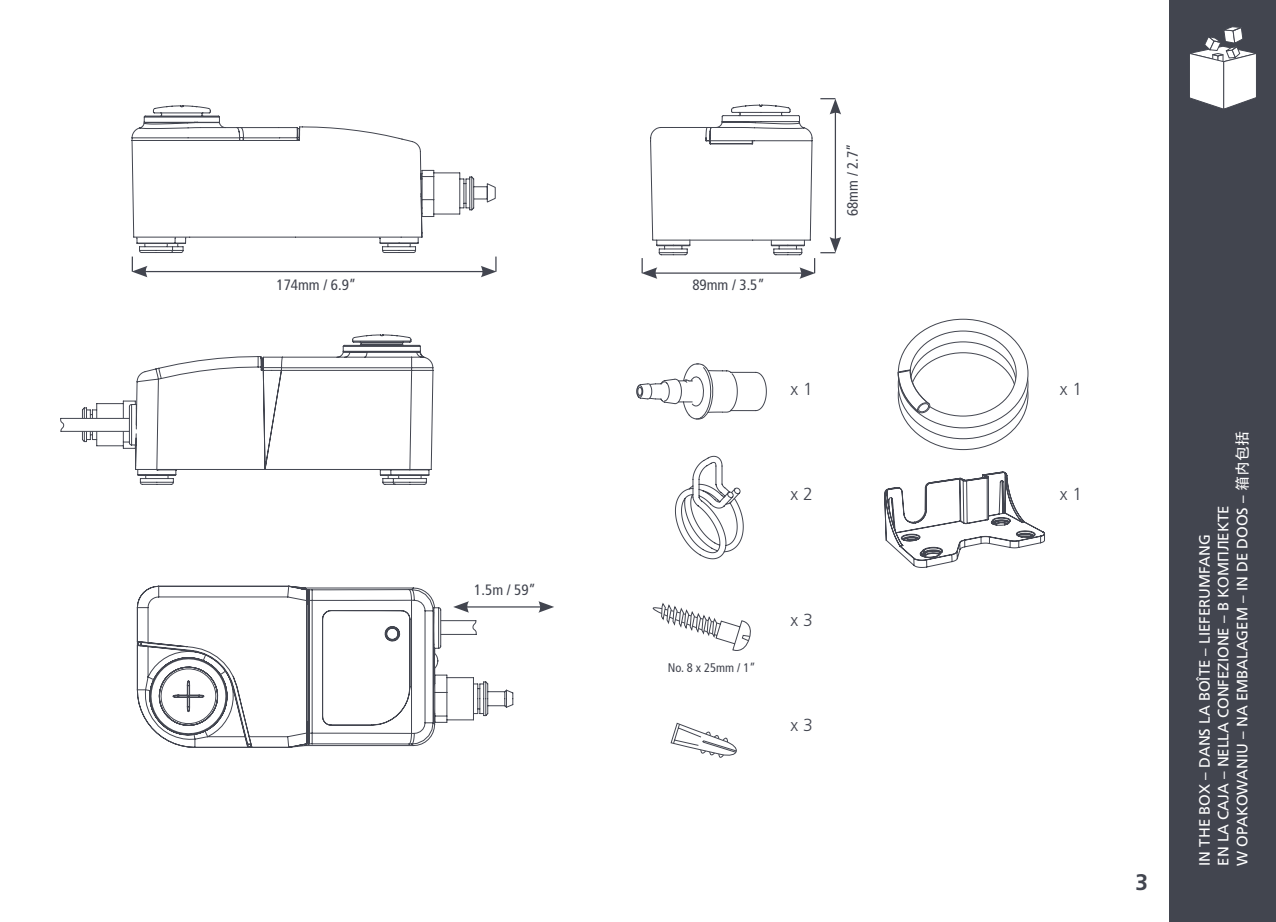
<style>
.page{position:relative;width:1276px;height:922px;background:#fff}
.page>*{position:absolute;margin:0;border:0;box-sizing:border-box;transform-origin:0 0}
.t1{font:700 22.5px "Frutiger LT Pro";color:#42454f}
.t2{font:300 17.5px "Frutiger LT Pro";color:#42454f}
.t3{font:15px/18.8px "Frutiger LT Pro";color:#fff}
.t4{font:condensed 15px "Frutiger LT Pro";color:#42454f}
.t5{font:condensed 12.5px "Frutiger LT Pro";color:#42454f}
.s1{font-family:"Frutiger LTCYR"}
.s2{font-family:"ST Heiti TC";font-weight:500}
</style>
<div class="page">
<div style="left:1169px;top:0;width:107px;height:921px;background:#42454f"></div>
<svg style="left:1190px;top:27px;width:66px;height:82px"></svg>
<hr style="left:144px;top:271px;width:341px;height:1px;background:#42454f">
<hr style="left:465px;top:606px;width:77px;height:1px;background:#42454f">
<svg style="left:538px;top:601px;width:16px;height:11px"></svg>
<svg style="left:481px;top:256px;width:15px;height:21px"></svg>
<svg style="left:675px;top:455px;width:69px;height:104px"></svg>
<svg style="left:652px;top:602px;width:99px;height:156px"></svg>
<svg style="left:897px;top:318px;width:131px;height:132px"></svg>
<svg style="left:636px;top:363px;width:131px;height:56px"></svg>
<svg style="left:884px;top:471px;width:161px;height:97px"></svg>
<svg style="left:82px;top:334px;width:352px;height:151px"></svg>
<svg style="left:60px;top:417px;width:70px;height:15px"></svg>
<svg style="left:136px;top:585px;width:378px;height:163px"></svg>
<svg style="left:440px;top:619px;width:37px;height:16px"></svg>
<svg style="left:131px;top:105px;width:365px;height:133px"></svg>
<svg style="left:132px;top:237px;width:287px;height:40px"></svg>
<svg style="left:641px;top:98px;width:200px;height:181px"></svg>
<p class="t4" style="left:276px;top:276px;width:81px">174mm / 6.9”</p>
<p class="t4" style="left:692px;top:276px;width:74px">89mm / 3.5”</p>
<p class="t2" style="left:790px;top:378px;width:24px">x 1</p>
<p class="t4" style="left:844px;top:216px;width:74px;rotate:-90deg">68mm / 2.7”</p>
<p class="t4" style="left:474px;top:581px;width:63px">1.5m / 59”</p>
<p class="t2" style="left:790px;top:483px;width:24px">x 2</p>
<p class="t5" style="left:668px;top:660px;width:89px">No. 8 x 25mm / 1”</p>
<p class="t2" style="left:790px;top:609px;width:24px">x 3</p>
<p class="t2" style="left:790px;top:714px;width:24px">x 3</p>
<p class="t2" style="left:1059px;top:378px;width:24px">x 1</p>
<p class="t2" style="left:1059px;top:483px;width:24px">x 1</p>
<h1 class="t1" style="left:1135px;top:868px;width:14px">3</h1>
<p class="t3" style="left:1195px;top:865px;width:436px;rotate:-90deg">IN THE BOX – DANS LA BOÎTE – LIEFERUMFANG<br>EN LA CAJA – NELLA CONFEZIONE – <span class="s1">В КОМПЛЕКТЕ<br></span>W OPAKOWANIU – NA EMBALAGEM – IN DE DOOS – <span class="s2">箱内包括</span></p>
</div>
